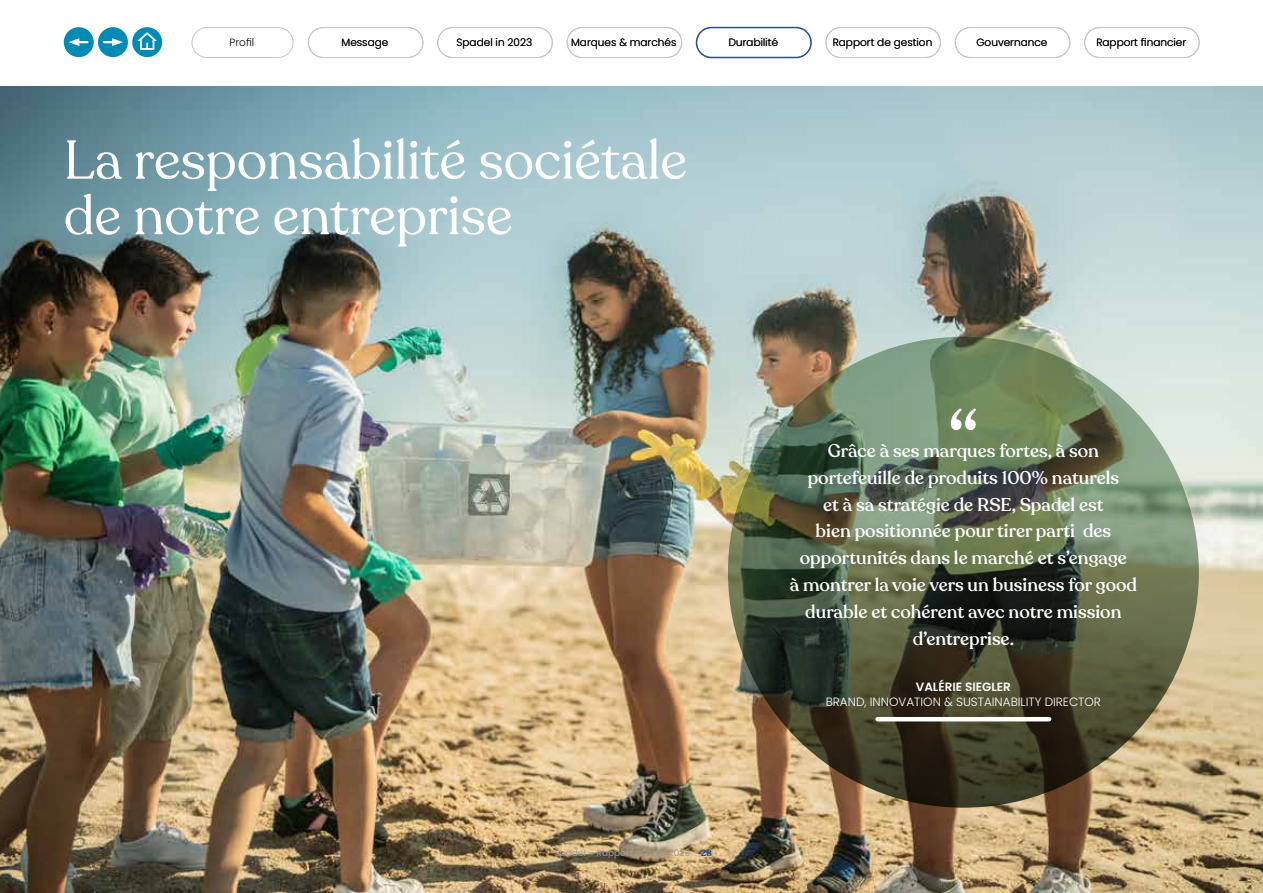
<style>
.page{position:relative;width:1263px;height:893px;background:#fff}
.page>*{position:absolute;margin:0;border:0;box-sizing:border-box;transform-origin:0 0}
.t1{font:54px/55.5px "Recoleta";color:#fff}
.t2{font:500 18.3px/26.8px "Recoleta";color:#fff;text-align:center}
.t3{font:300 12px "Poppins";color:#fff}
.t4{font:600 12px "Poppins";color:#fff}
.t5{font:300 10.5px "Poppins";color:#000}
.t6{font:9px "Poppins";color:#9d9d9c}
.s1{font-family:"Recoleta";font-weight:700;color:#2a4e9d}
</style>
<div class="page">
<img style="left:0;top:86px;width:1263px;height:807px">
<svg style="left:728px;top:337px;width:471px;height:471px;background:#525d44"></svg>
<svg style="left:951px;top:408px;width:25px;height:22px"></svg>
<hr style="left:878px;top:717px;width:171px;height:4px;background:#fff">
<div style="left:132px;top:27px;width:30px;height:30px;background:#008bb7;border-radius:50%"></div>
<div style="left:98px;top:27px;width:30px;height:30px;background:#008bb7;border-radius:50%"></div>
<div style="left:64px;top:27px;width:30px;height:30px;background:#008bb7;border-radius:50%"></div>
<svg style="left:137px;top:32px;width:20px;height:18px"></svg>
<svg style="left:104px;top:38px;width:19px;height:8px"></svg>
<svg style="left:69px;top:38px;width:18px;height:8px"></svg>
<div style="left:192px;top:27px;width:101px;height:31px;border:1px solid #c6c6c6;border-radius:15px"></div>
<div style="left:567px;top:27px;width:115px;height:31px;border:1px solid #c6c6c6;border-radius:15px"></div>
<div style="left:437px;top:27px;width:116px;height:31px;border:1px solid #c6c6c6;border-radius:15px"></div>
<div style="left:825px;top:27px;width:116px;height:31px;border:1px solid #c6c6c6;border-radius:15px"></div>
<div style="left:1084px;top:27px;width:115px;height:31px;border:1px solid #c6c6c6;border-radius:15px"></div>
<div style="left:308px;top:27px;width:115px;height:31px;border:1px solid #c6c6c6;border-radius:15px"></div>
<div style="left:696px;top:27px;width:116px;height:31px;border:2px solid #2a4e9d;border-radius:15px"></div>
<div style="left:955px;top:27px;width:115px;height:31px;border:1px solid #c6c6c6;border-radius:15px"></div>
<p class="t5" style="left:230px;top:36px;width:26px">Profil</p>
<p class="t5" style="left:342px;top:36px;width:48px">Message</p>
<p class="t5" style="left:457px;top:36px;width:77px">Spadel in 2023</p>
<p class="t5" style="left:571px;top:36px;width:107px">Marques &amp; marchés</p>
<p class="t5" style="left:729px;top:36px;width:51px">Durabilité</p>
<p class="t5" style="left:833px;top:36px;width:101px">Rapport de gestion</p>
<p class="t5" style="left:976px;top:36px;width:73px">Gouvernance</p>
<p class="t5" style="left:1096px;top:36px;width:91px">Rapport financier</p>
<h1 class="t1" style="left:64px;top:133px;width:625px">La responsabilité sociétale de notre entreprise</h1>
<p class="t6" style="left:554px;top:847px;width:159px">Spadel – Rapport annuel 2023 – <span class="s1">28</span></p>
<p class="t2" style="left:790px;top:437px;width:349px">Grâce à ses marques fortes, à son portefeuille de produits 100% naturels<br>et à sa stratégie de RSE, Spadel est<br>bien positionnée pour tirer parti des opportunités dans le marché et s’engage<br>à montrer la voie vers un business for good durable et cohérent avec notre mission d’entreprise.</p>
<p class="t4" style="left:916px;top:680px;width:97px">VALÉRIE SIEGLER</p>
<p class="t3" style="left:826px;top:695px;width:277px">BRAND, INNOVATION &amp; SUSTAINABILITY DIRECTOR</p>
</div>
